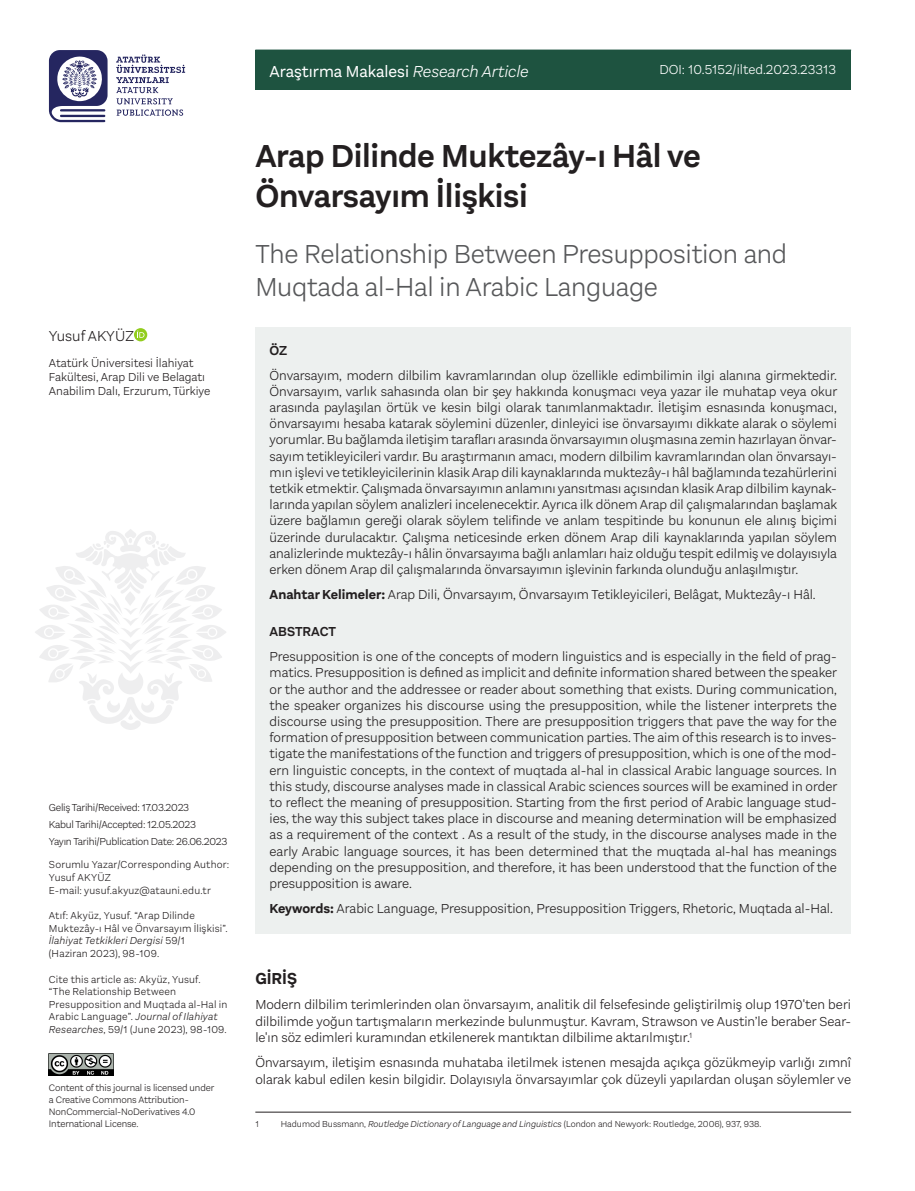
<style>
.page{position:relative;width:915px;height:1191px;background:#fff}
.page>*{position:absolute;margin:0;border:0;box-sizing:border-box;transform-origin:0 0}
.t1{font:600 33px/39.6px "Aestetico";letter-spacing:-.01em;color:#231f20}
.t2{font:300 27px/32.4px "Aestetico";letter-spacing:-.01em;color:#57585a}
.t3{font:16.5px "Aestetico";color:#fff}
.t4{font:700 16.5px "Aestetico";color:#231f20}
.t5{font:300 15px "Aestetico";color:#231f20}
.t6{font:300 13.5px/16.2px "Aestetico";color:#231f20;text-align:justify}
.t7{font:300 13.5px "Aestetico";color:#fff}
.t8{font:600 13.5px "Aestetico";color:#231f20}
.t9{font:300 12px/14.4px "Aestetico";color:#231f20}
.t10{font:300 10.5px/12.6px "Aestetico";letter-spacing:.015em;color:#231f20}
.t11{font:300 10.5px/16.8px "Aestetico";letter-spacing:-.025em;color:#231f20}
.t12{font:300 9.75px/12px "Aestetico";letter-spacing:-.01em;color:#231f20}
.t13{font:300 9px "Aestetico";color:#231f20}
.s1{font-style:italic}
.s2{font-weight:300;font-style:italic}
.s3{font-weight:700}
</style>
<div class="page">
<svg style="left:35px;top:529px;width:191px;height:201px"></svg>
<svg style="left:116px;top:54px;width:69px;height:62px"></svg>
<svg style="left:49px;top:50px;width:58px;height:72px"></svg>
<div style="left:255px;top:50px;width:595px;height:39px;background:#1e5340"></div>
<div style="left:255px;top:327px;width:595px;height:48px;background:#edf0ef"></div>
<div style="left:255px;top:353px;width:595px;height:233px;background:#edf0ef"></div>
<div style="left:255px;top:572px;width:595px;height:48px;background:#edf0ef"></div>
<div style="left:255px;top:608px;width:595px;height:48px;background:#edf0ef"></div>
<div style="left:255px;top:634px;width:595px;height:266px;background:#edf0ef"></div>
<div style="left:255px;top:886px;width:595px;height:47px;background:#edf0ef"></div>
<hr style="left:255px;top:1111px;width:595px;height:1px;background:#231f20">
<svg style="left:134px;top:328px;width:13px;height:13px"></svg>
<svg style="left:137px;top:330px;width:7px;height:8px"></svg>
<img style="left:49px;top:1053px;width:65px;height:22px">
<p class="t5" style="left:49px;top:328px;width:86px">Yusuf AKYÜZ</p>
<p class="t9" style="left:49px;top:355px;width:163px">Atatürk Üniversitesi İlahiyat<br>Fakültesi, Arap Dili ve Belagatı<br>Anabilim Dalı, Erzurum, Türkiye</p>
<p class="t11" style="left:49px;top:799px;width:180px">Geliş Tarihi/Received: 17.03.2023<br>Kabul Tarihi/Accepted: 12.05.2023<br>Yayın Tarihi/Publication Date: 26.06.2023</p>
<p class="t10" style="left:49px;top:858px;width:182px">Sorumlu Yazar/Corresponding Author:<br>Yusuf AKYÜZ<br>E-mail: yusuf.akyuz@atauni.edu.tr</p>
<p class="t10" style="left:49px;top:909px;width:180px">Atıf: Akyüz, Yusuf. “Arap Dilinde Muktezây-ı Hâl ve Önvarsayım İlişkisi”.<br><span class="s1">İlahiyat Tetkikleri Dergisi</span> 59/1<br>(Haziran 2023), 98-109.</p>
<p class="t10" style="left:49px;top:972px;width:180px">Cite this article as: Akyüz, Yusuf.<br>“The Relationship Between Presupposition and Muqtada al-Hal in Arabic Language”. <span class="s1">Journal of Ilahiyat Researches</span>, 59/1 (June 2023), 98-109.</p>
<p class="t12" style="left:49px;top:1081px;width:167px">Content of this journal is licensed under a Creative Commons Attribution-NonCommercial-NoDerivatives 4.0<br>International License.</p>
<p class="t3" style="left:269px;top:62px;width:260px">Araştırma Makalesi <span class="s2">Research Article</span></p>
<p class="t7" style="left:659px;top:62px;width:178px">DOI: 10.5152/ilted.2023.23313</p>
<h1 class="t1" style="left:255px;top:137px;width:447px">Arap Dilinde Muktezây-ı Hâl ve<br>Önvarsayım İlişkisi</h1>
<h2 class="t2" style="left:255px;top:238px;width:533px">The Relationship Between Presupposition and<br>Muqtada al-Hal in Arabic Language</h2>
<p class="t8" style="left:269px;top:342px;width:19px">ÖZ</p>
<p class="t6" style="left:269px;top:367px;width:569px">Önvarsayım, modern dilbilim kavramlarından olup özellikle edimbilimin ilgi alanına girmektedir.<br>Önvarsayım, varlık sahasında olan bir şey hakkında konuşmacı veya yazar ile muhatap veya okur arasında paylaşılan örtük ve kesin bilgi olarak tanımlanmaktadır. İletişim esnasında konuşmacı, önvarsayımı hesaba katarak söylemini düzenler, dinleyici ise önvarsayımı dikkate alarak o söylemi yorumlar. Bu bağlamda iletişim tarafları arasında önvarsayımın oluşmasına zemin hazırlayan önvar&shy;sayım tetikleyicileri vardır. Bu araştırmanın amacı, modern dilbilim kavramlarından olan önvarsayı&shy;mın işlevi ve tetikleyicilerinin klasik Arap dili kaynaklarında muktezây-ı hâl bağlamında tezahürlerini tetkik etmektir. Çalışmada önvarsayımın anlamını yansıtması açısından klasik Arap dilbilim kaynak&shy;larında yapılan söylem analizleri incelenecektir. Ayrıca ilk dönem Arap dil çalışmalarından başlamak üzere bağlamın gereği olarak söylem telifinde ve anlam tespitinde bu konunun ele alınış biçimi üzerinde durulacaktır. Çalışma neticesinde erken dönem Arap dili kaynaklarında yapılan söylem analizlerinde muktezây-ı hâlin önvarsayıma bağlı anlamları haiz olduğu tespit edilmiş ve dolayısıyla erken dönem Arap dil çalışmalarında önvarsayımın işlevinin farkında olunduğu anlaşılmıştır.</p>
<p class="t6" style="left:269px;top:586px;width:547px"><span class="s3">Anahtar Kelimeler:</span> Arap Dili, Önvarsayım, Önvarsayım Tetikleyicileri, Belâgat, Muktezây-ı Hâl.</p>
<p class="t8" style="left:269px;top:624px;width:68px">ABSTRACT</p>
<p class="t6" style="left:269px;top:648px;width:569px">Presupposition is one of the concepts of modern linguistics and is especially in the field of prag&shy;matics. Presupposition is defined as implicit and definite information shared between the speaker or the author and the addressee or reader about something that exists. During communication, the speaker organizes his discourse using the presupposition, while the listener interprets the discourse using the presupposition. There are presupposition triggers that pave the way for the formation of presupposition between communication parties. The aim of this research is to inves&shy;tigate the manifestations of the function and triggers of presupposition, which is one of the mod&shy;ern linguistic concepts, in the context of muqtada al-hal in classical Arabic language sources. In this study, discourse analyses made in classical Arabic sciences sources will be examined in order to reflect the meaning of presupposition. Starting from the first period of Arabic language stud&shy;ies, the way this subject takes place in discourse and meaning determination will be emphasized as a requirement of the context . As a result of the study, in the discourse analyses made in the early Arabic language sources, it has been determined that the muqtada al-hal has meanings depending on the presupposition, and therefore, it has been understood that the function of the presupposition is aware.</p>
<p class="t6" style="left:269px;top:900px;width:564px"><span class="s3">Keywords:</span> Arabic Language, Presupposition, Presupposition Triggers, Rhetoric, Muqtada al-Hal.</p>
<p class="t4" style="left:255px;top:968px;width:43px">GİRİŞ</p>
<p class="t6" style="left:255px;top:996px;width:597px">Modern dilbilim terimlerinden olan önvarsayım, analitik dil felsefesinde geliştirilmiş olup 1970'ten beri dilbilimde yoğun tartışmaların merkezinde bulunmuştur. Kavram, Strawson ve Austin’le beraber Sear&shy;le'ın söz edimleri kuramından etkilenerek mantıktan dilbilime aktarılmıştır.<sup>1</sup></p>
<p class="t6" style="left:255px;top:1054px;width:597px">Önvarsayım, iletişim esnasında muhataba iletilmek istenen mesajda açıkça gözükmeyip varlığı zımnî olarak kabul edilen kesin bilgidir. Dolayısıyla önvarsayımlar çok düzeyli yapılardan oluşan söylemler ve</p>
<p class="t13" style="left:255px;top:1119px;width:5px">1</p>
<p class="t13" style="left:281px;top:1119px;width:482px">Hadumod Bussmann, <span class="s1">Routledge Dictionary of Language and Linguistics</span> (London and Newyork: Routledge, 2006), 937, 938.</p>
</div>
